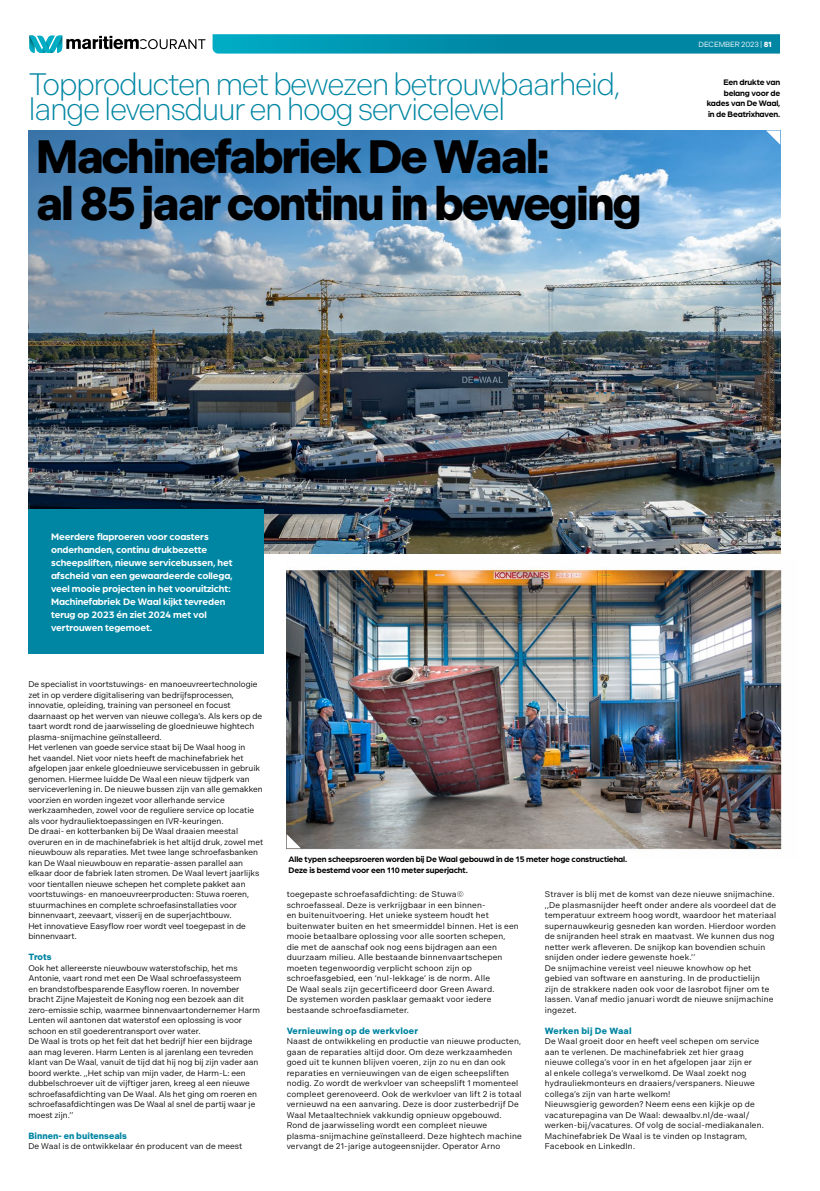
<style>
.page{position:relative;width:820px;height:1191px;background:#fff}
.page>*{position:absolute;margin:0;border:0;box-sizing:border-box;transform-origin:0 0}
.t1{font:700 46.7px/47px "Indivisible";letter-spacing:-.05em;color:#000}
.t2{font:300 31px/25px "Indivisible";letter-spacing:-.05em;color:#0086a3}
.t3{font:700 10px/13px "Arboria";letter-spacing:-.01em;color:#fff}
.t4{font:700 9px "Indivisible";letter-spacing:.02em;color:#0086a3}
.t5{font:700 9px "Indivisible";color:#0086a3}
.t6{font:700 8.5px/10.5px "Arboria";letter-spacing:-.02em;color:#000;text-align:right}
.t7{font:8.3px/10.5px "Indivisible";letter-spacing:.005em;color:#000}
.t8{font:7.5px "Indivisible";letter-spacing:-.02em;color:#fff}
.s1{font-weight:700}
</style>
<div class="page">
<svg style="left:212px;top:34px;width:567px;height:20px;background:#0893ae"></svg>
<svg style="left:29px;top:36px;width:176px;height:17px"></svg>
<img style="left:28px;top:130px;width:752px;height:423px">
<img style="left:286px;top:567px;width:496px;height:283px">
<div style="left:28px;top:508px;width:236px;height:145px;background:#0086a3"></div>
<svg style="left:286px;top:834px;width:15px;height:14px"></svg>
<svg style="left:765px;top:130px;width:15px;height:15px"></svg>
<h2 class="t2" style="left:28px;top:72px;width:594px">Topproducten met bewezen betrouwbaarheid, lange levensduur en hoog servicelevel</h2>
<h1 class="t1" style="left:36px;top:133px;width:607px">Machinefabriek De Waal:<br>al 85 jaar continu in beweging</h1>
<p class="t8" style="left:698px;top:40px;width:74px">DECEMBER 2023 | <span class="s1">81</span></p>
<p class="t6" style="left:706px;top:76px;width:75px">Een drukte van belang voor de kades van De Waal, in de Beatrixhaven.</p>
<p class="t3" style="left:51px;top:529px;width:183px">Meerdere flaproeren voor coasters onderhanden, continu drukbezette scheepsliften, nieuwe servicebussen, het afscheid van een gewaardeerde collega, veel mooie projecten in het vooruitzicht:<br>Machinefabriek De Waal kijkt tevreden terug op 2023 én ziet 2024 met vol vertrouwen tegemoet.</p>
<p class="t7" style="left:28px;top:679px;width:236px">De specialist in voortstuwings- en manoeuvreertechnologie zet in op verdere digitalisering van bedrijfsprocessen, innovatie, opleiding, training van personeel en focust daarnaast op het werven van nieuwe collega’s. Als kers op de taart wordt rond de jaarwisseling de gloednieuwe hightech plasma-snijmachine geïnstalleerd.<br>Het verlenen van goede service staat bij De Waal hoog in<br>het vaandel. Niet voor niets heeft de machinefabriek het afgelopen jaar enkele gloednieuwe servicebussen in gebruik genomen. Hiermee luidde De Waal een nieuw tijdperk van serviceverlening in. De nieuwe bussen zijn van alle gemakken voorzien en worden ingezet voor allerhande service werkzaamheden, zowel voor de reguliere service op locatie als voor hydrauliektoepassingen en IVR-keuringen.<br>De draai- en kotterbanken bij De Waal draaien meestal overuren en in de machinefabriek is het altijd druk, zowel met nieuwbouw als reparaties. Met twee lange schroefasbanken kan De Waal nieuwbouw en reparatie-assen parallel aan elkaar door de fabriek laten stromen. De Waal levert jaarlijks voor tientallen nieuwe schepen het complete pakket aan voortstuwings- en manoeuvreerproducten: Stuwa roeren, stuurmachines en complete schroefasinstallaties voor binnenvaart, zeevaart, visserij en de superjachtbouw.<br>Het innovatieve Easyflow roer wordt veel toegepast in de binnenvaart.</p>
<p class="t4" style="left:28px;top:952px;width:25px">Trots</p>
<p class="t7" style="left:28px;top:962px;width:233px">Ook het allereerste nieuwbouw waterstofschip, het ms Antonie, vaart rond met een De Waal schroefassysteem<br>en brandstofbesparende Easyflow roeren. In november bracht Zijne Majesteit de Koning nog een bezoek aan dit zero-emissie schip, waarmee binnenvaartondernemer Harm Lenten wil aantonen dat waterstof een oplossing is voor schoon en stil goederentransport over water.<br>De Waal is trots op het feit dat het bedrijf hier een bijdrage aan mag leveren. Harm Lenten is al jarenlang een tevreden klant van De Waal, vanuit de tijd dat hij nog bij zijn vader aan boord werkte. ,,Het schip van mijn vader, de Harm-L: een dubbelschroever uit de vijftiger jaren, kreeg al een nieuwe schroefasafdichting van De Waal. Als het ging om roeren en schroefasafdichtingen was De Waal al snel de partij waar je moest zijn.’’</p>
<p class="t5" style="left:28px;top:1130px;width:100px">Binnen- en buitenseals</p>
<p class="t7" style="left:28px;top:1141px;width:215px">De Waal is de ontwikkelaar én producent van de meest</p>
<p class="t6" style="left:288px;top:853px;width:340px;text-align:left">Alle typen scheepsroeren worden bij De Waal gebouwd in de 15 meter hoge constructiehal.<br>Deze is bestemd voor een 110 meter superjacht.</p>
<p class="t7" style="left:286px;top:889px;width:233px">toegepaste schroefasafdichting: de Stuwa© schroefasseal. Deze is verkrijgbaar in een binnen-<br>en buitenuitvoering. Het unieke systeem houdt het buitenwater buiten en het smeermiddel binnen. Het is een mooie betaalbare oplossing voor alle soorten schepen, die met de aanschaf ook nog eens bijdragen aan een duurzaam milieu. Alle bestaande binnenvaartschepen moeten tegenwoordig verplicht schoon zijn op schroefasgebied, een ‘nul-lekkage’ is de norm. Alle<br>De Waal seals zijn gecertificeerd door Green Award.<br>De systemen worden pasklaar gemaakt voor iedere bestaande schroefasdiameter.</p>
<p class="t4" style="left:286px;top:1025px;width:133px">Vernieuwing op de werkvloer</p>
<p class="t7" style="left:286px;top:1036px;width:236px">Naast de ontwikkeling en productie van nieuwe producten, gaan de reparaties altijd door. Om deze werkzaamheden goed uit te kunnen blijven voeren, zijn zo nu en dan ook reparaties en vernieuwingen van de eigen scheepsliften nodig. Zo wordt de werkvloer van scheepslift 1 momenteel compleet gerenoveerd. Ook de werkvloer van lift 2 is totaal vernieuwd na een aanvaring. Deze is door zusterbedrijf De Waal Metaaltechniek vakkundig opnieuw opgebouwd.<br>Rond de jaarwisseling wordt een compleet nieuwe plasma-snijmachine geïnstalleerd. Deze hightech machine vervangt de 21-jarige autogeensnijder. Operator Arno</p>
<p class="t7" style="left:544px;top:889px;width:233px">Straver is blij met de komst van deze nieuwe snijmachine. ,,De plasmasnijder heeft onder andere als voordeel dat de temperatuur extreem hoog wordt, waardoor het materiaal supernauwkeurig gesneden kan worden. Hierdoor worden de snijranden heel strak en maatvast. We kunnen dus nog netter werk afleveren. De snijkop kan bovendien schuin snijden onder iedere gewenste hoek.’’<br>De snijmachine vereist veel nieuwe knowhow op het gebied van software en aansturing. In de productielijn<br>zijn de strakkere naden ook voor de lasrobot fijner om te lassen. Vanaf medio januari wordt de nieuwe snijmachine ingezet.</p>
<p class="t4" style="left:544px;top:1025px;width:88px">Werken bij De Waal</p>
<p class="t7" style="left:544px;top:1036px;width:220px">De Waal groeit door en heeft veel schepen om service aan te verlenen. De machinefabriek zet hier graag nieuwe collega’s voor in en het afgelopen jaar zijn er<br>al enkele collega’s verwelkomd. De Waal zoekt nog hydrauliekmonteurs en draaiers/verspaners. Nieuwe collega’s zijn van harte welkom!<br>Nieuwsgierig geworden? Neem eens een kijkje op de vacaturepagina van De Waal: dewaalbv.nl/de-waal/ werken-bij/vacatures. Of volg de social-mediakanalen.<br>Machinefabriek De Waal is te vinden op Instagram, Facebook en LinkedIn.</p>
</div>
